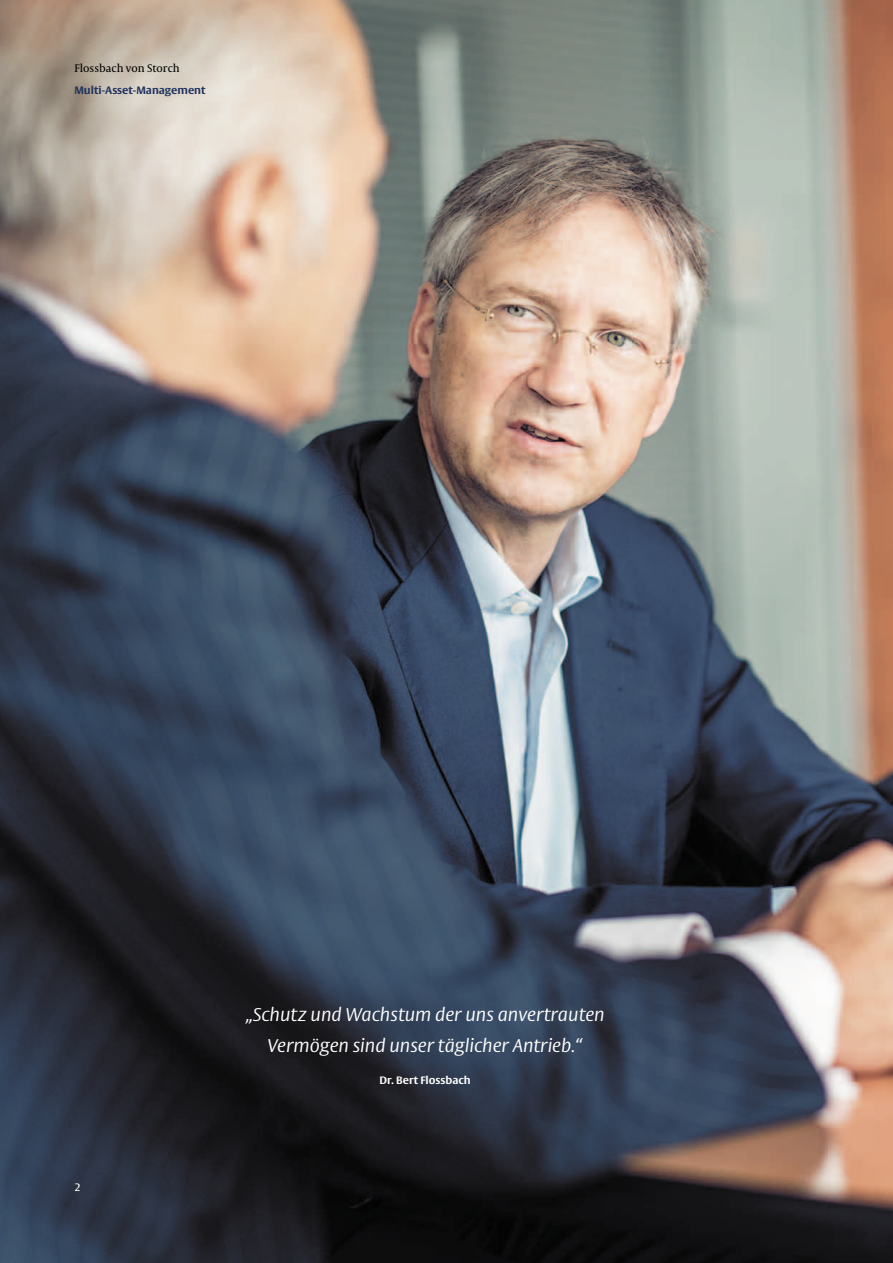
<style>
.page{position:relative;width:893px;height:1263px;background:#fff}
.page>*{position:absolute;margin:0;border:0;box-sizing:border-box;transform-origin:0 0}
.t1{font:italic 300 18px/32px "Big Vesta";color:#fff;text-align:center}
.t2{font:500 11.25px "Capitolium News";color:#000}
.t3{font:700 10.5px "Big Vesta";color:#1e315e}
.t4{font:700 10.5px "Big Vesta";color:#fff}
.t5{font:10.5px "Big Vesta";color:#fff}
</style>
<div class="page">
<img style="left:0;top:0;width:893px;height:1263px">
<p class="t2" style="left:74px;top:62px;width:107px">Flossbach von Storch</p>
<p class="t3" style="left:74px;top:84px;width:133px">Multi-Asset-Management</p>
<p class="t5" style="left:74px;top:1181px;width:8px">2</p>
<p class="t1" style="left:246px;top:999px;width:361px">„Schutz und Wachstum der uns anvertrauten<br>Vermögen sind unser täglicher Antrieb.“</p>
<p class="t4" style="left:380px;top:1074px;width:93px">Dr. Bert Flossbach</p>
</div>
